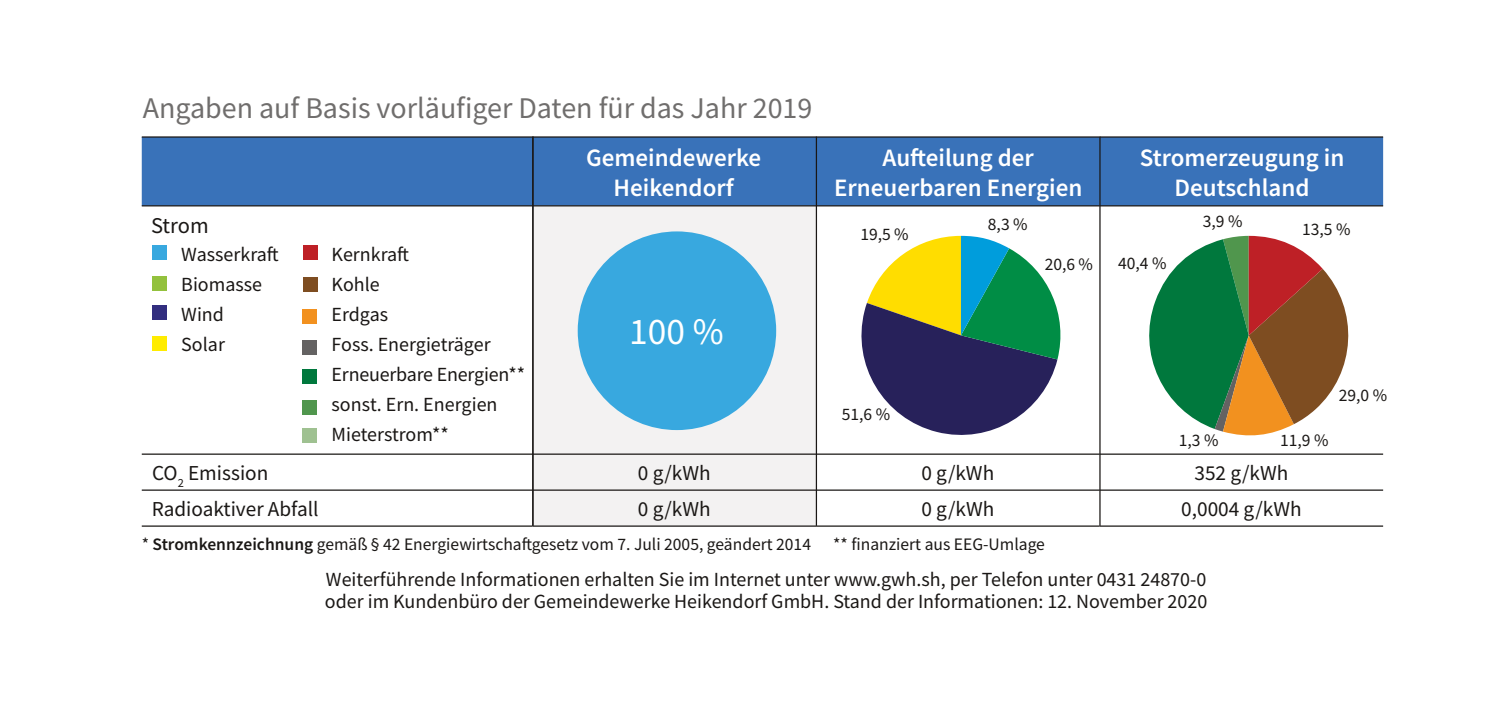
<style>
.page{position:relative;width:1489px;height:710px;background:#fff}
.page>*{position:absolute;margin:0;border:0;box-sizing:border-box;transform-origin:0 0}
.t1{font:37.5px "Source Sans Pro";color:#fff}
.t2{font:30px "Source Sans Pro";color:#706e6d}
.t3{font:600 25px/30px "Source Sans Pro";color:#fff;text-align:center}
.t4{font:22.5px "Source Sans Pro";letter-spacing:-.005em;color:#1a1715}
.t5{font:21.25px "Source Sans Pro";color:#1a1715}
.t6{font:20px/30px "Source Sans Pro";color:#1a1715}
.t7{font:17.5px "Source Sans Pro";color:#1a1715}
.s1{font-weight:600}
</style>
<div class="page">
<div style="left:142px;top:137px;width:1241px;height:68px;background:#3972b9"></div>
<div style="left:533px;top:206px;width:283px;height:319px;background:#f3f2f2"></div>
<hr style="left:142px;top:136px;width:390px;height:1px;background:#1a1715">
<hr style="left:532px;top:136px;width:284px;height:1px;background:#1a1715">
<hr style="left:816px;top:136px;width:283px;height:1px;background:#1a1715">
<hr style="left:1099px;top:136px;width:284px;height:1px;background:#1a1715">
<hr style="left:142px;top:205px;width:390px;height:1px;background:#1a1715">
<hr style="left:532px;top:205px;width:284px;height:1px;background:#1a1715">
<hr style="left:816px;top:205px;width:283px;height:1px;background:#1a1715">
<hr style="left:1099px;top:205px;width:284px;height:1px;background:#1a1715">
<hr style="left:142px;top:453px;width:390px;height:1px;background:#1a1715">
<hr style="left:532px;top:453px;width:284px;height:1px;background:#1a1715">
<hr style="left:816px;top:453px;width:283px;height:1px;background:#1a1715">
<hr style="left:1099px;top:453px;width:284px;height:1px;background:#1a1715">
<hr style="left:142px;top:489px;width:390px;height:1px;background:#1a1715">
<hr style="left:532px;top:489px;width:284px;height:1px;background:#1a1715">
<hr style="left:816px;top:489px;width:283px;height:1px;background:#1a1715">
<hr style="left:1099px;top:489px;width:284px;height:1px;background:#1a1715">
<hr style="left:142px;top:525px;width:390px;height:1px;background:#1a1715">
<hr style="left:532px;top:525px;width:284px;height:1px;background:#1a1715">
<hr style="left:816px;top:525px;width:283px;height:1px;background:#1a1715">
<hr style="left:1099px;top:525px;width:284px;height:1px;background:#1a1715">
<div style="left:578px;top:231px;width:198px;height:199px;background:#38a8df;border-radius:50%"></div>
<div style="left:152px;top:245px;width:15px;height:15px;background:#38a8df"></div>
<div style="left:152px;top:276px;width:15px;height:14px;background:#93c13d"></div>
<div style="left:152px;top:305px;width:15px;height:15px;background:#322e7f"></div>
<div style="left:152px;top:335px;width:15px;height:15px;background:#ffec00"></div>
<div style="left:303px;top:245px;width:15px;height:15px;background:#be2026"></div>
<div style="left:303px;top:277px;width:15px;height:14px;background:#7e4d21"></div>
<div style="left:303px;top:309px;width:14px;height:15px;background:#f2911f"></div>
<div style="left:303px;top:340px;width:14px;height:14px;background:#646262"></div>
<div style="left:303px;top:369px;width:14px;height:15px;background:#00783d"></div>
<div style="left:303px;top:399px;width:14px;height:15px;background:#50964d"></div>
<div style="left:303px;top:428px;width:14px;height:14px;background:#9fc191"></div>
<hr style="left:1099px;top:136px;width:1px;height:389px;background:#1a1715">
<hr style="left:816px;top:136px;width:1px;height:389px;background:#1a1715">
<hr style="left:532px;top:136px;width:1px;height:389px;background:#1a1715">
<svg style="left:1149px;top:236px;width:200px;height:200px"></svg>
<svg style="left:861px;top:236px;width:200px;height:199px"></svg>
<h2 class="t2" style="left:143px;top:95px;width:671px">Angaben auf Basis vorläufiger Daten für das Jahr 2019</h2>
<p class="t3" style="left:586px;top:144px;width:177px">Gemeindewerke<br>Heikendorf</p>
<p class="t3" style="left:834px;top:144px;width:250px">Aufteilung der<br>Erneuerbaren Energien</p>
<p class="t3" style="left:1139px;top:144px;width:206px">Stromerzeugung in<br>Deutschland</p>
<p class="t4" style="left:151px;top:216px;width:59px">Strom</p>
<p class="t7" style="left:1203px;top:213px;width:41px">3,9 %</p>
<p class="t7" style="left:988px;top:217px;width:41px">8,3 %</p>
<p class="t7" style="left:1302px;top:222px;width:50px">13,5 %</p>
<p class="t7" style="left:860px;top:227px;width:50px">19,5 %</p>
<p class="t6" style="left:181px;top:240px;width:99px">Wasserkraft<br>Biomasse<br>Wind<br>Solar</p>
<p class="t6" style="left:331px;top:240px;width:195px">Kernkraft<br>Kohle<br>Erdgas<br>Foss. Energieträger<br>Erneuerbare Energien** sonst. Ern. Energien<br>Mieterstrom**</p>
<h1 class="t1" style="left:629px;top:316px;width:96px">100 %</h1>
<p class="t7" style="left:842px;top:407px;width:50px">51,6 %</p>
<p class="t7" style="left:1044px;top:257px;width:50px">20,6 %</p>
<p class="t7" style="left:1118px;top:255px;width:50px">40,4 %</p>
<p class="t7" style="left:1178px;top:432px;width:41px">1,3 %</p>
<p class="t7" style="left:1280px;top:432px;width:50px">11,9 %</p>
<p class="t5" style="left:152px;top:464px;width:118px">CO<sub>2</sub> Emission</p>
<p class="t5" style="left:638px;top:464px;width:74px">0 g/kWh</p>
<p class="t5" style="left:921px;top:464px;width:74px">0 g/kWh</p>
<p class="t5" style="left:1194px;top:464px;width:95px">352 g/kWh</p>
<p class="t5" style="left:152px;top:500px;width:168px">Radioaktiver Abfall</p>
<p class="t5" style="left:638px;top:500px;width:74px">0 g/kWh</p>
<p class="t5" style="left:921px;top:500px;width:74px">0 g/kWh</p>
<p class="t5" style="left:1181px;top:500px;width:122px">0,0004 g/kWh</p>
<p class="t7" style="left:142px;top:536px;width:671px">* <span class="s1">Stromkennzeichnung</span> gemäß § 42 Energiewirtschaftgesetz vom 7. Juli 2005, geändert 2014</p>
<p class="t7" style="left:833px;top:536px;width:213px">** finanziert aus EEG-Umlage</p>
<p class="t6" style="left:325px;top:569px;width:884px;line-height:22.5px">Weiterführende Informationen erhalten Sie im Internet unter www.gwh.sh, per Telefon unter 0431 24870-0 oder im Kundenbüro der Gemeindewerke Heikendorf GmbH. Stand der Informationen: 12. November 2020</p>
<p class="t7" style="left:1338px;top:388px;width:50px">29,0 %</p>
</div>
